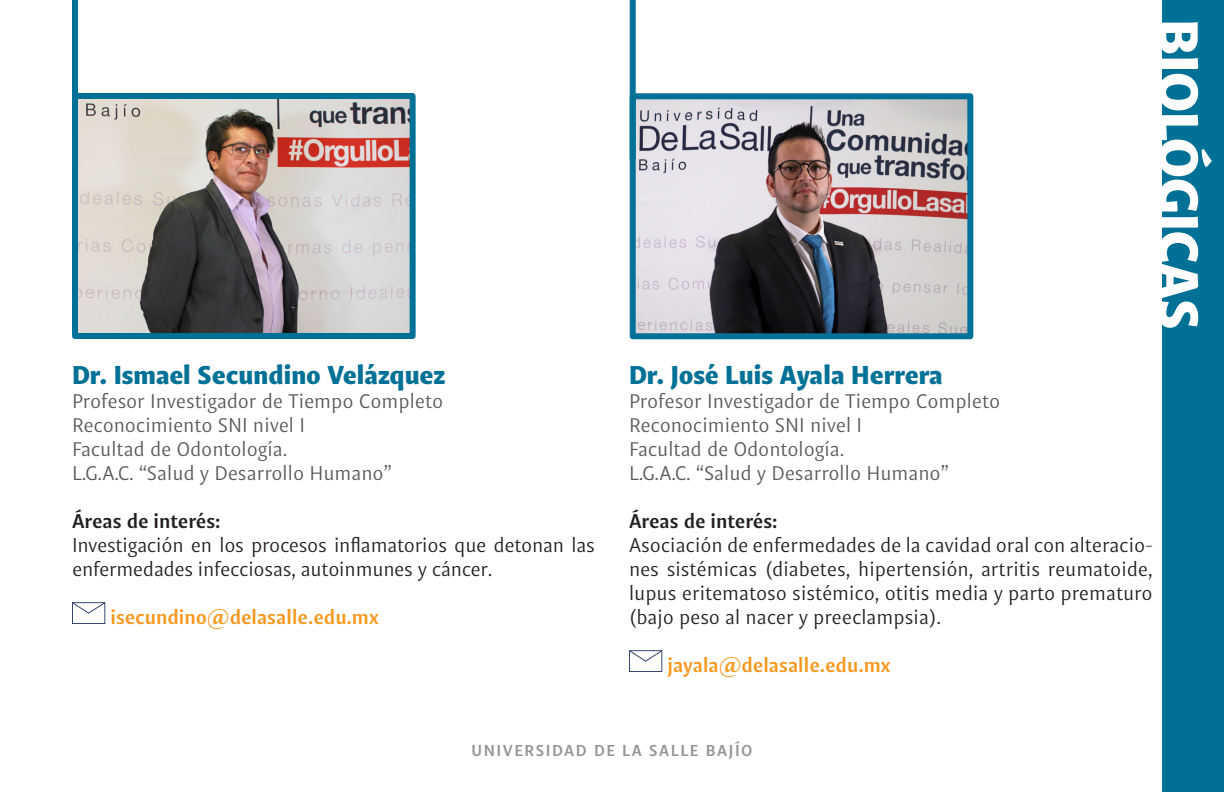
<style>
.page{position:relative;width:1224px;height:792px;background:#fff}
.page>*{position:absolute;margin:0;border:0;box-sizing:border-box;transform-origin:0 0}
.t1{font:900 56px "Indivisa Text Sans";color:#fff}
.t2{font:900 26px "Indivisa Text Sans";color:#007196}
.t3{font:20px/24px "Indivisa Text Sans";letter-spacing:-.01em;color:#231f20}
.t4{font:20px "Indivisa Text Sans";letter-spacing:-.005em;color:#57585a}
.t5{font:700 20px "Indivisa Text Sans";color:#f7971d}
.t6{font:700 20px "Indivisa Text Sans";color:#231f20}
.t7{font:700 16px "Indivisa Text Sans";letter-spacing:.1em;color:#939598}
</style>
<div class="page">
<div style="left:1163px;top:0;width:61px;height:792px;background:#007196"></div>
<svg style="left:72px;top:602px;width:33px;height:22px"></svg>
<svg style="left:629px;top:650px;width:33px;height:22px"></svg>
<img style="left:637px;top:100px;width:329px;height:232px">
<div style="left:630px;top:93px;width:343px;height:246px;border:6px solid #007196"></div>
<div style="left:630px;top:0;width:6px;height:160px;background:#007196"></div>
<img style="left:79px;top:100px;width:330px;height:232px">
<div style="left:72px;top:93px;width:344px;height:246px;border:6px solid #007196"></div>
<div style="left:72px;top:0;width:6px;height:160px;background:#007196"></div>
<p class="t2" style="left:72px;top:352px;width:375px">Dr. Ismael Secundino Velázquez</p>
<p class="t4" style="left:72px;top:385px;width:373px">Profesor Investigador de Tiempo Completo</p>
<p class="t4" style="left:72px;top:409px;width:235px">Reconocimiento SNI nivel I</p>
<p class="t4" style="left:72px;top:433px;width:217px">Facultad de Odontología.</p>
<p class="t4" style="left:72px;top:457px;width:321px">L.G.A.C. “Salud y Desarrollo Humano”</p>
<p class="t6" style="left:72px;top:504px;width:150px">Áreas de interés:</p>
<p class="t3" style="left:72px;top:532px;width:525px">Investigación en los procesos inflamatorios que detonan las enfermedades infecciosas, autoinmunes y cáncer.</p>
<p class="t5" style="left:110px;top:600px;width:270px">isecundino@delasalle.edu.mx</p>
<h1 class="t1" style="left:1228px;top:19px;width:313px;rotate:90deg">BIOLÓGICAS</h1>
<p class="t2" style="left:629px;top:352px;width:315px">Dr. José Luis Ayala Herrera</p>
<p class="t4" style="left:629px;top:385px;width:373px">Profesor Investigador de Tiempo Completo</p>
<p class="t4" style="left:629px;top:409px;width:235px">Reconocimiento SNI nivel I</p>
<p class="t4" style="left:629px;top:433px;width:217px">Facultad de Odontología.</p>
<p class="t4" style="left:629px;top:457px;width:321px">L.G.A.C. “Salud y Desarrollo Humano”</p>
<p class="t6" style="left:629px;top:504px;width:150px">Áreas de interés:</p>
<p class="t3" style="left:629px;top:532px;width:525px;text-align:justify">Asociación de enfermedades de la cavidad oral con alteracio&shy;nes sistémicas (diabetes, hipertensión, artritis reumatoide, lupus eritematoso sistémico, otitis media y parto prematuro (bajo peso al nacer y preeclampsia).</p>
<p class="t5" style="left:667px;top:648px;width:225px">jayala@delasalle.edu.mx</p>
<p class="t7" style="left:471px;top:737px;width:283px">UNIVERSIDAD DE LA SALLE BAJÍO</p>
</div>
